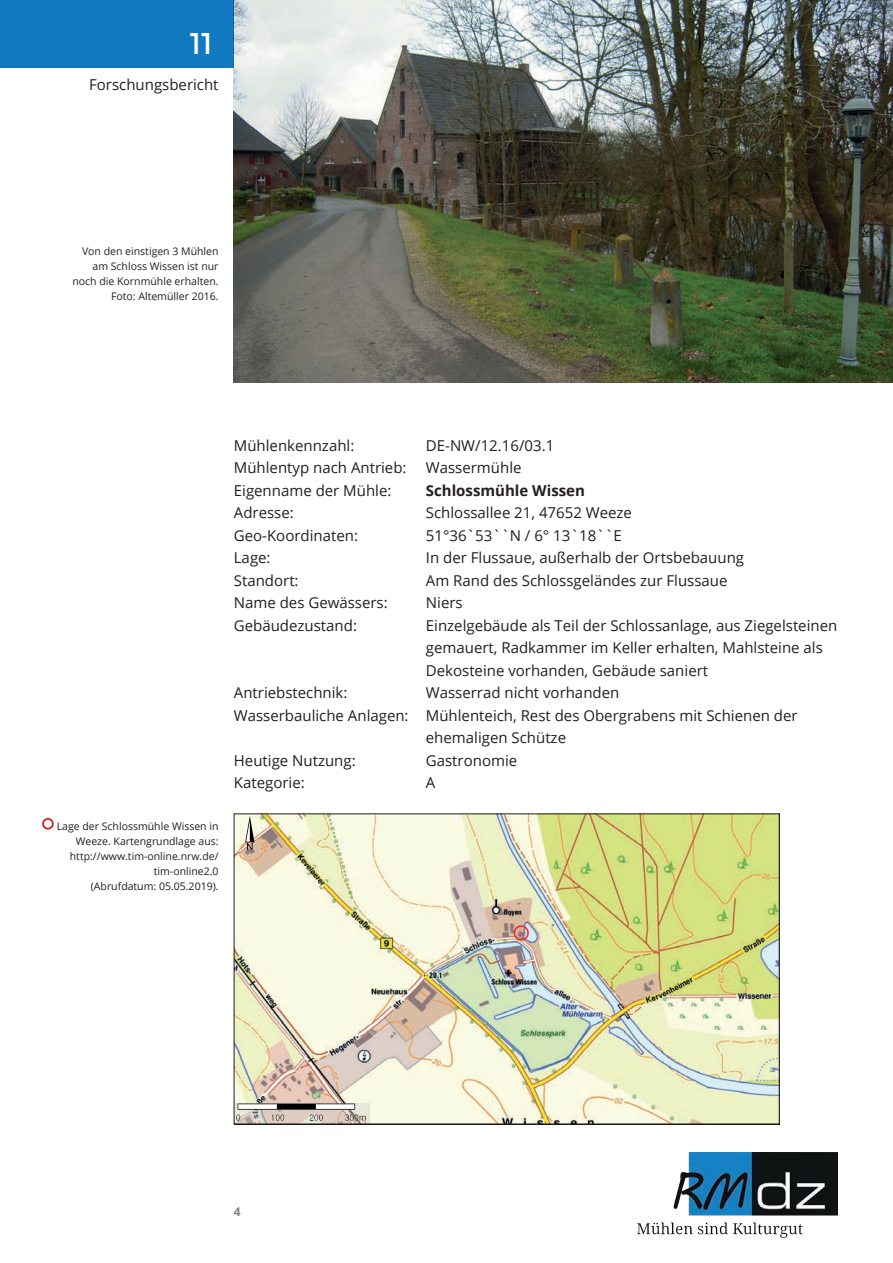
<style>
.page{position:relative;width:893px;height:1263px;background:#fff}
.page>*{position:absolute;margin:0;border:0;box-sizing:border-box;transform-origin:0 0}
.t1{font:30px "Montserrat";color:#fff}
.t2{font:15px/22.5px "Open Sans";color:#231f20}
.t3{font:700 15px "Open Sans";color:#231f20}
.t4{font:700 12px "Open Sans";color:#808285}
.t5{font:10.95px "Helvetica";color:#292d2f}
.t6{font:10.5px/15px "Open Sans";color:#231f20;text-align:right}
</style>
<div class="page">
<img style="left:638px;top:1152px;width:200px;height:86px">
<img style="left:234px;top:0;width:659px;height:383px">
<img style="left:236px;top:816px;width:541px;height:306px">
<div style="left:42px;top:818px;width:12px;height:11px;border:2px solid #d1232a;border-radius:50%"></div>
<div style="left:0;top:0;width:234px;height:68px;background:#1079bf"></div>
<h1 class="t1" style="left:189px;top:26px;width:24px">11</h1>
<p class="t2" style="left:89px;top:73px;width:131px">Forschungsbericht</p>
<p class="t6" style="left:72px;top:243px;width:148px">Von den einstigen 3 Mühlen am Schloss Wissen ist nur noch die Kornmühle erhalten.<br>Foto: Altemüller 2016.</p>
<p class="t6" style="left:57px;top:818px;width:163px">Lage der Schlossmühle Wissen in<br>Weeze. Kartengrundlage aus: http://www.tim-online.nrw.de/ tim-online2.0<br>(Abrufdatum: 05.05.2019).</p>
<p class="t2" style="left:234px;top:434px;width:122px">Mühlenkennzahl:</p>
<p class="t2" style="left:426px;top:434px;width:130px">DE-NW/12.16/03.1</p>
<p class="t2" style="left:234px;top:456px;width:174px">Mühlentyp nach Antrieb:</p>
<p class="t2" style="left:426px;top:456px;width:97px">Wassermühle</p>
<p class="t2" style="left:234px;top:479px;width:159px">Eigenname der Mühle:</p>
<p class="t3" style="left:426px;top:480px;width:161px">Schlossmühle Wissen</p>
<p class="t2" style="left:234px;top:501px;width:61px">Adresse:</p>
<p class="t2" style="left:426px;top:501px;width:208px">Schlossallee 21, 47652 Weeze</p>
<p class="t2" style="left:234px;top:524px;width:126px">Geo-Koordinaten:</p>
<p class="t2" style="left:426px;top:524px;width:198px">51°36`53``N / 6° 13`18``E</p>
<p class="t2" style="left:234px;top:546px;width:38px">Lage:</p>
<p class="t2" style="left:426px;top:546px;width:320px">In der Flussaue, außerhalb der Ortsbebauung</p>
<p class="t2" style="left:234px;top:569px;width:66px">Standort:</p>
<p class="t2" style="left:426px;top:569px;width:303px">Am Rand des Schlossgeländes zur Flussaue</p>
<p class="t2" style="left:234px;top:591px;width:155px">Name des Gewässers:</p>
<p class="t2" style="left:426px;top:591px;width:38px">Niers</p>
<p class="t2" style="left:234px;top:614px;width:125px">Gebäudezustand:</p>
<p class="t2" style="left:426px;top:614px;width:413px">Einzelgebäude als Teil der Schlossanlage, aus Ziegelsteinen gemauert, Radkammer im Keller erhalten, Mahlsteine als<br>Dekosteine vorhanden, Gebäude saniert</p>
<p class="t2" style="left:234px;top:681px;width:115px">Antriebstechnik:</p>
<p class="t2" style="left:426px;top:681px;width:195px">Wasserrad nicht vorhanden</p>
<p class="t2" style="left:234px;top:704px;width:565px">Wasserbauliche Anlagen: Mühlenteich, Rest des Obergrabens mit Schienen der</p>
<p class="t2" style="left:426px;top:726px;width:142px">ehemaligen Schütze</p>
<p class="t2" style="left:234px;top:749px;width:123px">Heutige Nutzung:</p>
<p class="t2" style="left:426px;top:749px;width:93px">Gastronomie</p>
<p class="t2" style="left:234px;top:771px;width:72px">Kategorie:</p>
<p class="t2" style="left:426px;top:771px;width:11px">A</p>
<p class="t5" style="left:242px;top:751px;width:71px">TIM-online 2.0</p>
<p class="t4" style="left:234px;top:1203px;width:8px">4</p>
</div>
